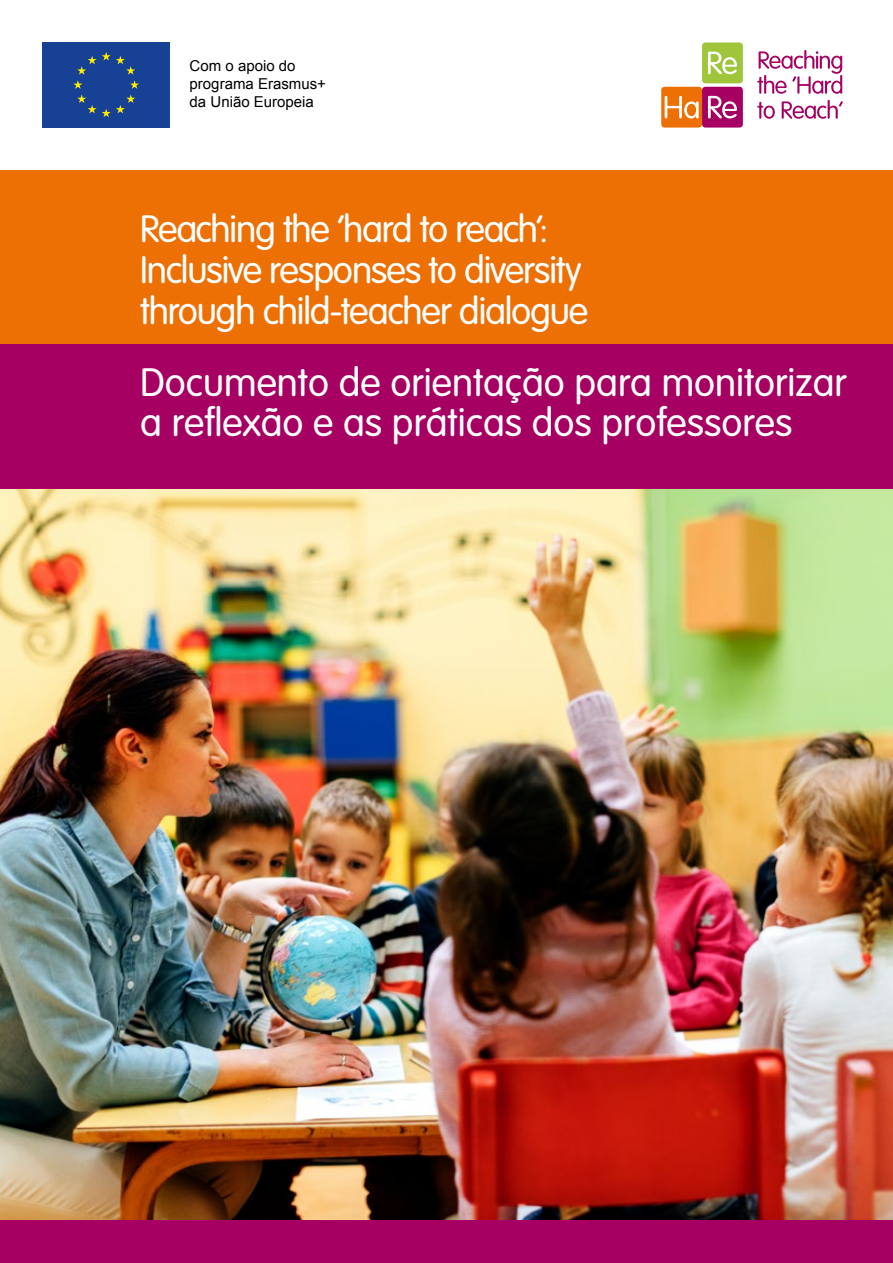
<style>
.page{position:relative;width:893px;height:1263px;background:#fff}
.page>*{position:absolute;margin:0;border:0;box-sizing:border-box;transform-origin:0 0}
.t1{font:300 39px/40.5px "VAG Rounded Std";color:#fff}
.t2{font:300 37.5px/41.2px "VAG Rounded Std";letter-spacing:-.03em;color:#fff}
.t3{font:15px/18px "Arial";color:#000}
</style>
<div class="page">
<img style="left:0;top:489px;width:893px;height:731px">
<div style="left:702px;top:43px;width:41px;height:40px;background:#9fc63b;border-radius:3px"></div>
<svg style="left:708px;top:52px;width:29px;height:22px"></svg>
<div style="left:661px;top:87px;width:41px;height:41px;background:#ed7004;border-radius:3px"></div>
<svg style="left:665px;top:96px;width:34px;height:22px"></svg>
<div style="left:702px;top:87px;width:41px;height:41px;background:#a50062;border-radius:3px"></div>
<svg style="left:708px;top:96px;width:29px;height:22px"></svg>
<svg style="left:757px;top:50px;width:85px;height:44px"></svg>
<svg style="left:757px;top:102px;width:18px;height:17px"></svg>
<svg style="left:782px;top:100px;width:61px;height:19px"></svg>
<div style="left:0;top:170px;width:893px;height:174px;background:#ed7004"></div>
<div style="left:0;top:1220px;width:893px;height:43px;background:#a50062"></div>
<div style="left:0;top:344px;width:893px;height:145px;background:#a50062"></div>
<div style="left:43px;top:43px;width:127px;height:85px;background:#164194"></div>
<svg style="left:73px;top:52px;width:66px;height:65px"></svg>
<p class="t3" style="left:190px;top:57px;width:138px">Com o apoio do programa Erasmus+ da União Europeia</p>
<p class="t2" style="left:140px;top:209px;width:450px">Reaching the ‘hard to reach’:<br>Inclusive responses to diversity through child-teacher dialogue</p>
<p class="t1" style="left:140px;top:363px;width:708px">Documento de orientação para monitorizar a reflexão e as práticas dos professores</p>
</div>
